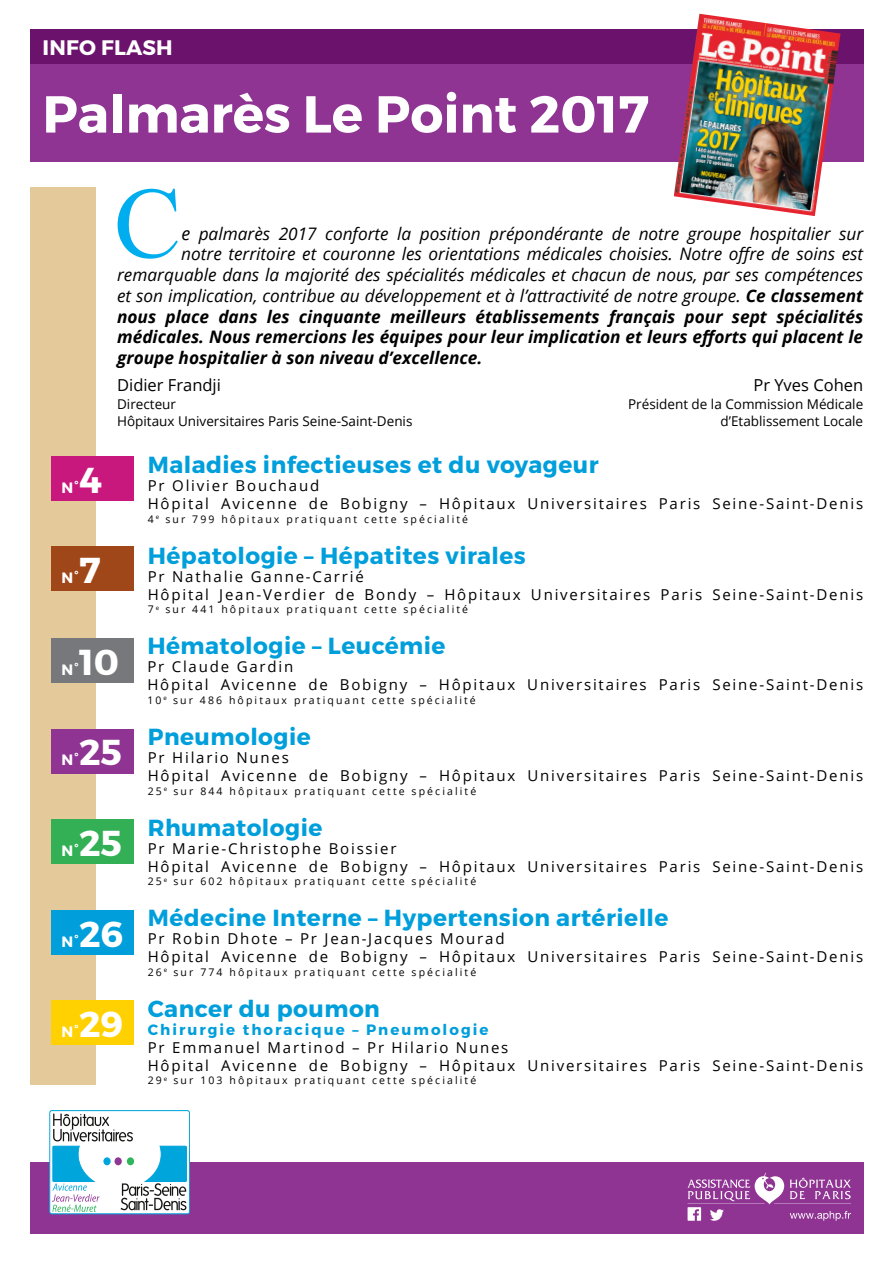
<style>
.page{position:relative;width:893px;height:1263px;background:#fff}
.page>*{position:absolute;margin:0;border:0;box-sizing:border-box;transform-origin:0 0}
.t1{font:100.95px "Times New Roman";color:#00aeef}
.t2{font:700 51.9px "Montserrat";color:#fff}
.t3{font:700 36px "Montserrat";color:#fff}
.t4{font:700 23.25px "Montserrat";letter-spacing:.02em;color:#009fdb}
.t5{font:700 21px "Montserrat";letter-spacing:.01em;color:#fff}
.t6{font:italic 17.25px "Open Sans";color:#000}
.t7{font:italic 700 17.25px "Open Sans";color:#000}
.t8{font:16.5px "Open Sans";color:#000}
.t9{font:15px/18px "Open Sans";letter-spacing:.12em;color:#000}
.t10{font:700 15px "Montserrat";letter-spacing:.135em;color:#009fdb}
.t11{font:700 15px "Montserrat";color:#fff}
.t12{font:13.5px/16.2px "Open Sans";color:#000;text-align:right}
.t13{font:10.5px "Open Sans";letter-spacing:.2em;color:#000}
.s1{font-size:18px}
.s2{font-weight:700}
</style>
<div class="page">
<div style="left:30px;top:187px;width:66px;height:897px;background:#e4ca9a"></div>
<div style="left:30px;top:30px;width:833px;height:34px;background:#6b126d"></div>
<div style="left:30px;top:64px;width:833px;height:98px;background:#8f3493"></div>
<div style="left:30px;top:1162px;width:833px;height:71px;background:#8f3493"></div>
<div style="left:50px;top:1110px;width:139px;height:104px;background:#fff;border-radius:2px"></div>
<div style="left:49px;top:1110px;width:141px;height:104px;border:1px solid #00a5db;border-radius:2px"></div>
<svg style="left:52px;top:1113px;width:135px;height:99px"></svg>
<img style="left:674px;top:14px;width:166px;height:202px">
<div style="left:51px;top:910px;width:83px;height:44px;background:#009fdb"></div>
<div style="left:51px;top:638px;width:83px;height:45px;background:#77787b"></div>
<div style="left:51px;top:456px;width:83px;height:44px;background:#c9187d"></div>
<div style="left:51px;top:547px;width:83px;height:44px;background:#a0471a"></div>
<div style="left:51px;top:729px;width:83px;height:44px;background:#8f3493"></div>
<div style="left:51px;top:1001px;width:83px;height:44px;background:#ffd100"></div>
<div style="left:51px;top:820px;width:83px;height:44px;background:#33b056"></div>
<svg style="left:687px;top:1172px;width:164px;height:49px"></svg>
<h3 class="t5" style="left:43px;top:34px;width:131px">Info Flash</h3>
<h2 class="t2" style="left:43px;top:82px;width:608px">Palmarès Le Point 2017</h2>
<h3 class="t3" style="left:79px;top:457px;width:24px">4</h3>
<p class="t11" style="left:62px;top:478px;width:19px">N°</p>
<h3 class="t3" style="left:79px;top:548px;width:23px">7</h3>
<p class="t11" style="left:62px;top:568px;width:19px">N°</p>
<h1 class="t1" style="left:114px;top:155px;width:69px">C</h1>
<p class="t6" style="left:181px;top:222px;width:683px"><span class="s1">e</span> palmarès 2017 conforte la position prépondérante de notre groupe hospitalier sur</p>
<p class="t6" style="left:181px;top:242px;width:683px">notre territoire et couronne les orientations médicales choisies. Notre offre de soins est</p>
<p class="t6" style="left:117px;top:263px;width:747px">remarquable dans la majorité des spécialités médicales et chacun de nous, par ses compétences</p>
<p class="t6" style="left:117px;top:284px;width:747px">et son implication, contribue au développement et à l’attractivité de notre groupe. <span class="s2">Ce classement</span></p>
<p class="t7" style="left:117px;top:304px;width:747px">nous place dans les cinquante meilleurs établissements français pour sept spécialités</p>
<p class="t7" style="left:117px;top:325px;width:748px">médicales. Nous remercions les équipes pour leur implication et leurs efforts qui placent le</p>
<p class="t7" style="left:117px;top:345px;width:367px">groupe hospitalier à son niveau d’excellence.</p>
<p class="t8" style="left:753px;top:374px;width:111px">Pr Yves Cohen</p>
<p class="t12" style="left:628px;top:396px;width:237px">Président de la Commission Médicale d’Etablissement Locale</p>
<p class="t8" style="left:117px;top:374px;width:105px">Didier Frandji</p>
<p class="t12" style="left:117px;top:396px;width:297px;text-align:left">Directeur<br>Hôpitaux Universitaires Paris Seine-Saint-Denis</p>
<h3 class="t4" style="left:148px;top:451px;width:452px">Maladies infectieuses et du voyageur</h3>
<p class="t9" style="left:148px;top:476px;width:717px">Pr Olivier Bouchaud<br>Hôpital Avicenne de Bobigny – Hôpitaux Universitaires Paris Seine-Saint-Denis</p>
<p class="t13" style="left:148px;top:512px;width:322px">4 <sup>e</sup> sur 799 hôpitaux pratiquant cette spécialité</p>
<h3 class="t4" style="left:148px;top:541px;width:380px">Hépatologie – Hépatites virales</h3>
<p class="t9" style="left:148px;top:567px;width:717px">Pr Nathalie Ganne-Carrié<br>Hôpital Jean-Verdier de Bondy – Hôpitaux Universitaires Paris Seine-Saint-Denis</p>
<p class="t13" style="left:148px;top:602px;width:322px">7 <sup>e</sup> sur 441 hôpitaux pratiquant cette spécialité</p>
<h3 class="t3" style="left:79px;top:640px;width:42px">10</h3>
<p class="t11" style="left:62px;top:660px;width:19px">N°</p>
<h3 class="t3" style="left:79px;top:730px;width:45px">25</h3>
<p class="t11" style="left:62px;top:751px;width:19px">N°</p>
<h3 class="t3" style="left:79px;top:821px;width:45px">25</h3>
<p class="t11" style="left:62px;top:841px;width:19px">N°</p>
<h3 class="t3" style="left:79px;top:911px;width:46px">26</h3>
<p class="t11" style="left:62px;top:932px;width:19px">N°</p>
<h3 class="t3" style="left:79px;top:1002px;width:46px">29</h3>
<p class="t11" style="left:62px;top:1022px;width:19px">N°</p>
<h3 class="t4" style="left:147px;top:632px;width:300px">Hématologie – Leucémie</h3>
<p class="t9" style="left:147px;top:658px;width:717px">Pr Claude Gardin<br>Hôpital Avicenne de Bobigny – Hôpitaux Universitaires Paris Seine-Saint-Denis</p>
<p class="t13" style="left:147px;top:693px;width:330px">10 <sup>e</sup> sur 486 hôpitaux pratiquant cette spécialité</p>
<h3 class="t4" style="left:148px;top:722px;width:164px">Pneumologie</h3>
<p class="t9" style="left:148px;top:748px;width:717px">Pr Hilario Nunes<br>Hôpital Avicenne de Bobigny – Hôpitaux Universitaires Paris Seine-Saint-Denis</p>
<p class="t13" style="left:148px;top:783px;width:330px">25 <sup>e</sup> sur 844 hôpitaux pratiquant cette spécialité</p>
<h3 class="t4" style="left:148px;top:813px;width:176px">Rhumatologie</h3>
<p class="t9" style="left:148px;top:839px;width:717px">Pr Marie-Christophe Boissier<br>Hôpital Avicenne de Bobigny – Hôpitaux Universitaires Paris Seine-Saint-Denis</p>
<p class="t13" style="left:148px;top:874px;width:330px">25 <sup>e</sup> sur 602 hôpitaux pratiquant cette spécialité</p>
<h3 class="t4" style="left:148px;top:903px;width:522px">Médecine Interne – Hypertension artérielle</h3>
<p class="t9" style="left:148px;top:929px;width:717px">Pr Robin Dhote – Pr Jean-Jacques Mourad<br>Hôpital Avicenne de Bobigny – Hôpitaux Universitaires Paris Seine-Saint-Denis</p>
<p class="t13" style="left:148px;top:965px;width:330px">26 <sup>e</sup> sur 774 hôpitaux pratiquant cette spécialité</p>
<h3 class="t4" style="left:148px;top:994px;width:234px">Cancer du poumon</h3>
<p class="t10" style="left:148px;top:1020px;width:342px">Chirurgie thoracique – Pneumologie</p>
<p class="t9" style="left:148px;top:1038px;width:717px">Pr Emmanuel Martinod – Pr Hilario Nunes<br>Hôpital Avicenne de Bobigny – Hôpitaux Universitaires Paris Seine-Saint-Denis</p>
<p class="t13" style="left:148px;top:1073px;width:330px">29 <sup>e</sup> sur 103 hôpitaux pratiquant cette spécialité</p>
</div>
